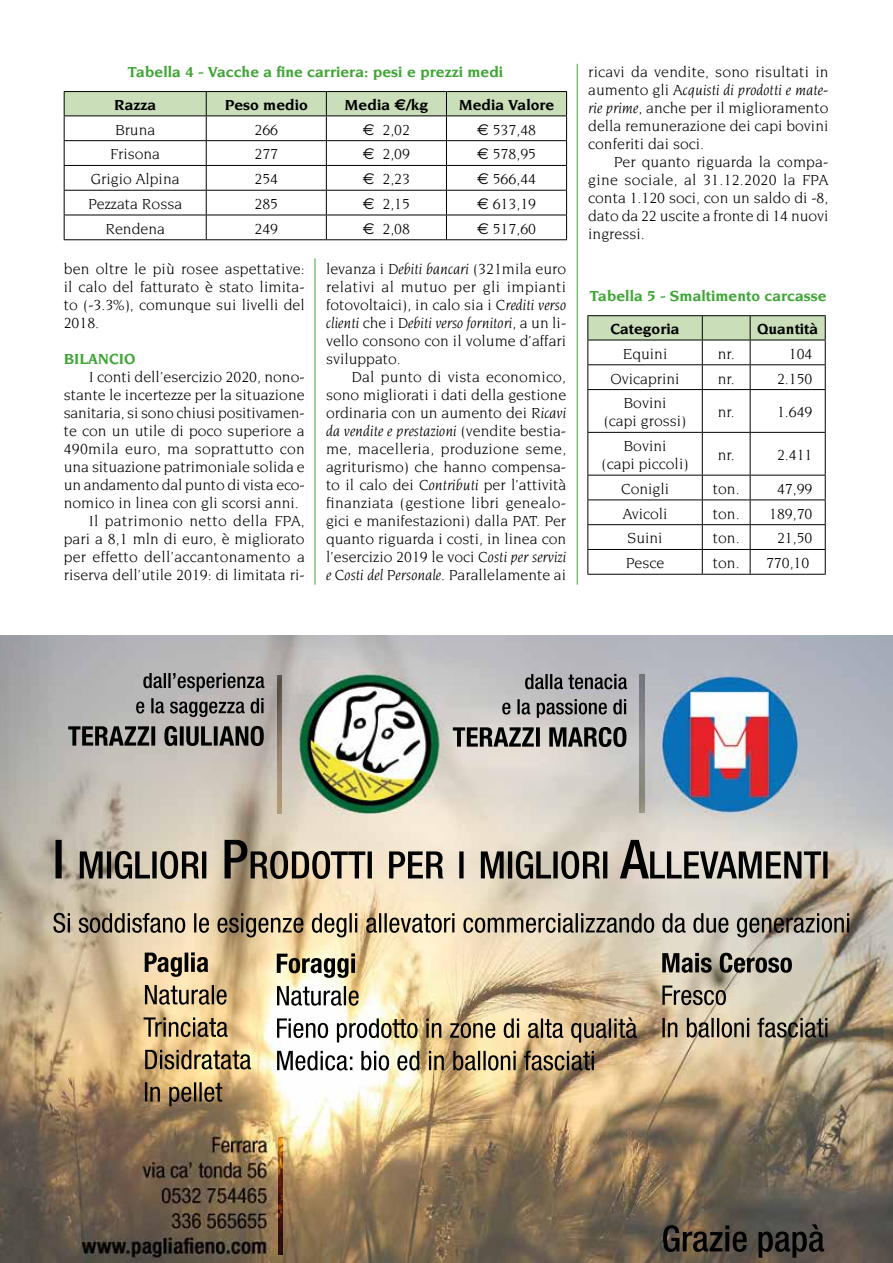
<style>
.page{position:relative;width:893px;height:1263px;background:#fff}
.page>*{position:absolute;margin:0;border:0;box-sizing:border-box;transform-origin:0 0}
.t1{font:15.75px/18px "Novarese";color:#000;text-align:justify}
.t2{font:700 15.75px "Novarese";color:#3fa535}
.t3{font:700 15.75px "Novarese";color:#000}
.t4{font:15.75px "Novarese";letter-spacing:.02em;color:#000}
.s1{font-family:"Euro Sans"}
.s2{font-style:italic}
</style>
<div class="page">
<hr style="left:315px;top:258px;width:1px;height:327px;background:#3fa535">
<hr style="left:577px;top:64px;width:1px;height:521px;background:#3fa535">
<hr style="left:64px;top:91px;width:142px;height:1px;background:#000">
<hr style="left:206px;top:91px;width:120px;height:1px;background:#000">
<hr style="left:326px;top:91px;width:120px;height:1px;background:#000">
<hr style="left:446px;top:91px;width:121px;height:1px;background:#000">
<hr style="left:64px;top:239px;width:142px;height:1px;background:#000">
<hr style="left:206px;top:239px;width:120px;height:1px;background:#000">
<hr style="left:326px;top:239px;width:120px;height:1px;background:#000">
<hr style="left:446px;top:239px;width:121px;height:1px;background:#000">
<svg style="left:64px;top:92px;width:503px;height:147px"></svg>
<hr style="left:587px;top:315px;width:115px;height:1px;background:#000">
<hr style="left:702px;top:315px;width:48px;height:1px;background:#000">
<hr style="left:750px;top:315px;width:76px;height:1px;background:#000">
<hr style="left:587px;top:389px;width:115px;height:1px;background:#000">
<hr style="left:702px;top:389px;width:48px;height:1px;background:#000">
<hr style="left:750px;top:389px;width:76px;height:1px;background:#000">
<hr style="left:587px;top:432px;width:115px;height:1px;background:#000">
<hr style="left:702px;top:432px;width:48px;height:1px;background:#000">
<hr style="left:750px;top:432px;width:76px;height:1px;background:#000">
<hr style="left:587px;top:475px;width:115px;height:1px;background:#000">
<hr style="left:702px;top:475px;width:48px;height:1px;background:#000">
<hr style="left:750px;top:475px;width:76px;height:1px;background:#000">
<hr style="left:587px;top:499px;width:115px;height:1px;background:#000">
<hr style="left:702px;top:499px;width:48px;height:1px;background:#000">
<hr style="left:750px;top:499px;width:76px;height:1px;background:#000">
<hr style="left:587px;top:524px;width:115px;height:1px;background:#000">
<hr style="left:702px;top:524px;width:48px;height:1px;background:#000">
<hr style="left:750px;top:524px;width:76px;height:1px;background:#000">
<hr style="left:587px;top:549px;width:115px;height:1px;background:#000">
<hr style="left:702px;top:549px;width:48px;height:1px;background:#000">
<hr style="left:750px;top:549px;width:76px;height:1px;background:#000">
<hr style="left:587px;top:574px;width:115px;height:1px;background:#000">
<hr style="left:702px;top:574px;width:48px;height:1px;background:#000">
<hr style="left:750px;top:574px;width:76px;height:1px;background:#000">
<hr style="left:587px;top:390px;width:1px;height:42px;background:#000">
<hr style="left:587px;top:433px;width:1px;height:42px;background:#000">
<svg style="left:587px;top:475px;width:1px;height:99px"></svg>
<svg style="left:587px;top:316px;width:239px;height:73px"></svg>
<hr style="left:702px;top:390px;width:1px;height:42px;background:#000">
<hr style="left:750px;top:390px;width:1px;height:42px;background:#000">
<hr style="left:825px;top:390px;width:1px;height:42px;background:#000">
<hr style="left:702px;top:433px;width:1px;height:42px;background:#000">
<hr style="left:750px;top:433px;width:1px;height:42px;background:#000">
<hr style="left:825px;top:433px;width:1px;height:42px;background:#000">
<svg style="left:702px;top:475px;width:1px;height:99px"></svg>
<svg style="left:750px;top:475px;width:1px;height:99px"></svg>
<svg style="left:825px;top:475px;width:1px;height:99px"></svg>
<img style="left:0;top:636px;width:893px;height:627px">
<img style="left:640px;top:674px;width:4px;height:138px">
<img style="left:278px;top:675px;width:4px;height:138px">
<img style="left:278px;top:1138px;width:4px;height:117px">
<p class="t2" style="left:127px;top:63px;width:377px">Tabella 4 - Vacche a fine carriera: pesi e prezzi medi</p>
<p class="t3" style="left:114px;top:96px;width:44px">Razza</p>
<p class="t3" style="left:225px;top:96px;width:85px">Peso medio</p>
<p class="t3" style="left:345px;top:96px;width:85px">Media <span class="s1">€</span>/kg</p>
<p class="t3" style="left:459px;top:96px;width:97px">Media Valore</p>
<p class="t1" style="left:115px;top:120px;width:42px">Bruna</p>
<p class="t1" style="left:254px;top:120px;width:25px">266</p>
<p class="t1" style="left:363px;top:120px;width:49px"><span class="s1">€</span> 2,02</p>
<p class="t1" style="left:477px;top:120px;width:61px"><span class="s1">€</span> 537,48</p>
<p class="t1" style="left:110px;top:145px;width:51px">Frisona</p>
<p class="t1" style="left:254px;top:145px;width:25px">277</p>
<p class="t1" style="left:363px;top:145px;width:49px"><span class="s1">€</span> 2,09</p>
<p class="t1" style="left:477px;top:145px;width:61px"><span class="s1">€</span> 578,95</p>
<p class="t1" style="left:91px;top:170px;width:90px">Grigio Alpina</p>
<p class="t1" style="left:254px;top:170px;width:25px">254</p>
<p class="t1" style="left:363px;top:170px;width:49px"><span class="s1">€</span> 2,23</p>
<p class="t1" style="left:477px;top:170px;width:61px"><span class="s1">€</span> 566,44</p>
<p class="t1" style="left:88px;top:195px;width:96px">Pezzata Rossa</p>
<p class="t1" style="left:254px;top:195px;width:25px">285</p>
<p class="t1" style="left:363px;top:195px;width:49px"><span class="s1">€</span> 2,15</p>
<p class="t1" style="left:477px;top:195px;width:61px"><span class="s1">€</span> 613,19</p>
<p class="t1" style="left:105px;top:219px;width:61px">Rendena</p>
<p class="t1" style="left:254px;top:219px;width:25px">249</p>
<p class="t1" style="left:363px;top:219px;width:49px"><span class="s1">€</span> 2,08</p>
<p class="t1" style="left:477px;top:219px;width:61px"><span class="s1">€</span> 517,60</p>
<p class="t1" style="left:64px;top:260px;width:243px">ben oltre le più rosee aspettative: il calo del fatturato è stato limita&shy;to (-3.3%), comunque sui livelli del 2018.</p>
<p class="t2" style="left:64px;top:350px;width:73px">BILANCIO</p>
<p class="t1" style="left:89px;top:368px;width:217px">I conti dell’esercizio 2020, nono-</p>
<p class="t1" style="left:64px;top:386px;width:242px">stante le incertezze per la situazione</p>
<p class="t1" style="left:64px;top:404px;width:242px">sanitaria, si sono chiusi positivamen-</p>
<p class="t1" style="left:64px;top:422px;width:242px">te con un utile di poco superiore a</p>
<p class="t1" style="left:64px;top:440px;width:243px">490mila euro, ma soprattutto con</p>
<p class="t1" style="left:64px;top:458px;width:242px">una situazione patrimoniale solida e</p>
<p class="t1" style="left:64px;top:476px;width:242px">un andamento dal punto di vista eco-</p>
<p class="t1" style="left:64px;top:494px;width:237px">nomico in linea con gli scorsi anni.</p>
<p class="t4" style="left:89px;top:513px;width:217px">Il patrimonio netto della FPA,</p>
<p class="t1" style="left:64px;top:530px;width:242px">pari a 8,1 mln di euro, è migliorato</p>
<p class="t1" style="left:64px;top:548px;width:243px">per effetto dell’accantonamento a</p>
<p class="t1" style="left:64px;top:566px;width:242px">riserva dell’utile 2019: di limitata ri-</p>
<p class="t1" style="left:326px;top:260px;width:242px">levanza i <span class="s2">Debiti bancari</span> (321mila euro relativi al mutuo per gli impianti fotovoltaici), in calo sia i <span class="s2">Crediti verso clienti</span> che i <span class="s2">Debiti verso fornitori</span>, a un li&shy;vello consono con il volume d’affari sviluppato.</p>
<p class="t1" style="left:326px;top:368px;width:242px;text-indent:26px">Dal punto di vista economico, sono migliorati i dati della gestione ordinaria con un aumento dei <span class="s2">Ricavi da vendite e prestazioni</span> (vendite bestia&shy;me, macelleria, produzione seme, agriturismo) che hanno compensa&shy;to il calo dei <span class="s2">Contributi</span> per l’attività finanziata (gestione libri genealo&shy;gici e manifestazioni) dalla PAT. Per quanto riguarda i costi, in linea con l’esercizio 2019 le voci <span class="s2">Costi per servizi e Costi del Personale</span>. Parallelamente ai</p>
<p class="t1" style="left:588px;top:62px;width:242px">ricavi da vendite, sono risultati in aumento gli <span class="s2">Acquisti di prodotti e mate&shy;rie prime,</span> anche per il miglioramento della remunerazione dei capi bovini conferiti dai soci.</p>
<p class="t1" style="left:588px;top:152px;width:242px;text-indent:26px">Per quanto riguarda la compa&shy;gine sociale, al 31.12.2020 la FPA conta 1.120 soci, con un saldo di -8, dato da 22 uscite a fronte di 14 nuovi ingressi.</p>
<p class="t2" style="left:589px;top:287px;width:239px">Tabella 5 - Smaltimento carcasse</p>
<p class="t3" style="left:610px;top:320px;width:71px">Categoria</p>
<p class="t3" style="left:757px;top:320px;width:63px">Quantità</p>
<p class="t1" style="left:623px;top:344px;width:46px">Equini</p>
<p class="t1" style="left:718px;top:344px;width:18px">nr.</p>
<p class="t1" style="left:789px;top:344px;width:25px">104</p>
<p class="t1" style="left:610px;top:369px;width:71px">Ovicaprini</p>
<p class="t1" style="left:718px;top:369px;width:18px">nr.</p>
<p class="t1" style="left:777px;top:369px;width:37px">2.150</p>
<p class="t1" style="left:604px;top:394px;width:84px;text-align:center">Bovini<br>(capi grossi)</p>
<p class="t1" style="left:718px;top:403px;width:18px">nr.</p>
<p class="t1" style="left:777px;top:403px;width:37px">1.649</p>
<p class="t1" style="left:602px;top:437px;width:89px;text-align:center">Bovini<br>(capi piccoli)</p>
<p class="t1" style="left:718px;top:446px;width:18px">nr.</p>
<p class="t1" style="left:777px;top:446px;width:37px">2.411</p>
<p class="t1" style="left:621px;top:480px;width:50px">Conigli</p>
<p class="t1" style="left:713px;top:480px;width:28px">ton.</p>
<p class="t1" style="left:777px;top:480px;width:37px">47,99</p>
<p class="t1" style="left:623px;top:504px;width:46px">Avicoli</p>
<p class="t1" style="left:713px;top:504px;width:28px">ton.</p>
<p class="t1" style="left:769px;top:504px;width:45px">189,70</p>
<p class="t1" style="left:628px;top:529px;width:37px">Suini</p>
<p class="t1" style="left:713px;top:529px;width:28px">ton.</p>
<p class="t1" style="left:777px;top:529px;width:37px">21,50</p>
<p class="t1" style="left:626px;top:554px;width:40px">Pesce</p>
<p class="t1" style="left:713px;top:554px;width:28px">ton.</p>
<p class="t1" style="left:766px;top:554px;width:45px">770,10</p>
</div>
